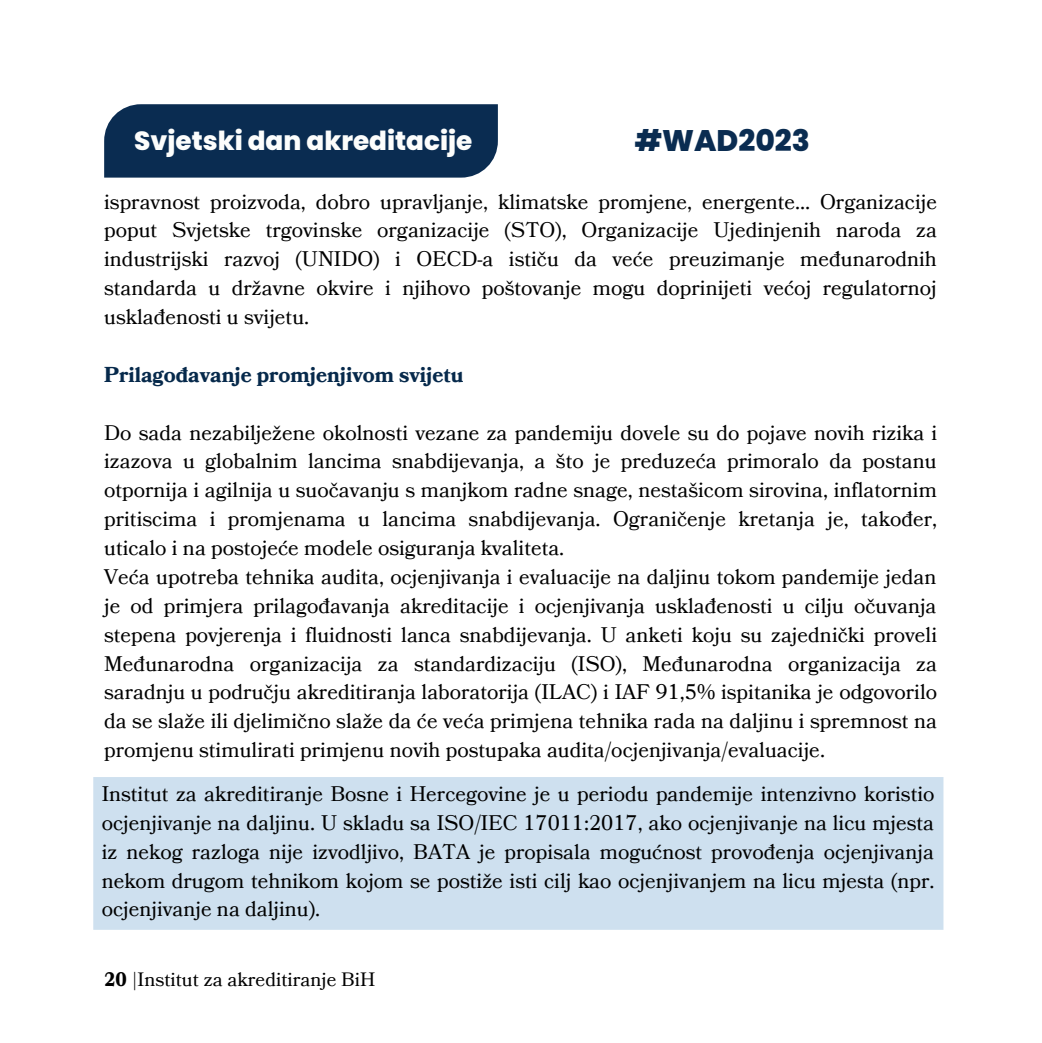
<style>
.page{position:relative;width:1042px;height:1043px;background:#fff}
.page>*{position:absolute;margin:0;border:0;box-sizing:border-box;transform-origin:0 0}
.t1{font:800 29.75px "Poppins";color:#0a2c51}
.t2{font:800 26.25px "Poppins";color:#fcfdfc}
.t3{font:21px/28.9px "Bookmania";color:#000;text-align:justify}
.t4{font:700 21px "Bookmania";color:#06294b}
.t5{font:19.25px "Bookmania";color:#000}
.s1{font-weight:700}
</style>
<div class="page">
<div style="left:104px;top:104px;width:394px;height:73px;background:#0a2c51"></div>
<div style="left:93px;top:777px;width:850px;height:152px;background:#cee0ef"></div>
<p class="t2" style="left:134px;top:123px;width:339px">Svjetski dan akreditacije</p>
<p class="t1" style="left:634px;top:120px;width:177px">#WAD2023</p>
<p class="t3" style="left:104px;top:188px;width:834px">ispravnost proizvoda, dobro upravljanje, klimatske promjene, energente… Organizacije poput Svjetske trgovinske organizacije (STO), Organizacije Ujedinjenih naroda za industrijski razvoj (UNIDO) i OECD-a ističu da veće preuzimanje međunarodnih standarda u državne okvire i njihovo poštovanje mogu doprinijeti većoj regulatornoj usklađenosti u svijetu.</p>
<p class="t4" style="left:104px;top:360px;width:361px">Prilagođavanje promjenjivom svijetu</p>
<p class="t3" style="left:104px;top:418px;width:834px">Do sada nezabilježene okolnosti vezane za pandemiju dovele su do pojave novih rizika i izazova u globalnim lancima snabdijevanja, a što je preduzeća primoralo da postanu otpornija i agilnija u suočavanju s manjkom radne snage, nestašicom sirovina, inflatornim pritiscima i promjenama u lancima snabdijevanja. Ograničenje kretanja je, također, uticalo i na postojeće modele osiguranja kvaliteta.</p>
<p class="t3" style="left:104px;top:563px;width:834px">Veća upotreba tehnika audita, ocjenjivanja i evaluacije na daljinu tokom pandemije jedan je od primjera prilagođavanja akreditacije i ocjenjivanja usklađenosti u cilju očuvanja stepena povjerenja i fluidnosti lanca snabdijevanja. U anketi koju su zajednički proveli Međunarodna organizacija za standardizaciju (ISO), Međunarodna organizacija za saradnju u području akreditiranja laboratorija (ILAC) i IAF 91,5% ispitanika je odgovorilo da se slaže ili djelimično slaže da će veća primjena tehnika rada na daljinu i spremnost na promjenu stimulirati primjenu novih postupaka audita/ocjenjivanja/evaluacije.</p>
<p class="t3" style="left:102px;top:779px;width:834px">Institut za akreditiranje Bosne i Hercegovine je u periodu pandemije intenzivno koristio ocjenjivanje na daljinu. U skladu sa ISO/IEC 17011:2017, ako ocjenjivanje na licu mjesta iz nekog razloga nije izvodljivo, BATA je propisala mogućnost provođenja ocjenjivanja nekom drugom tehnikom kojom se postiže isti cilj kao ocjenjivanjem na licu mjesta (npr. ocjenjivanje na daljinu).</p>
<p class="t5" style="left:104px;top:965px;width:272px"><span class="s1">20</span> |Institut za akreditiranje BiH</p>
</div>
